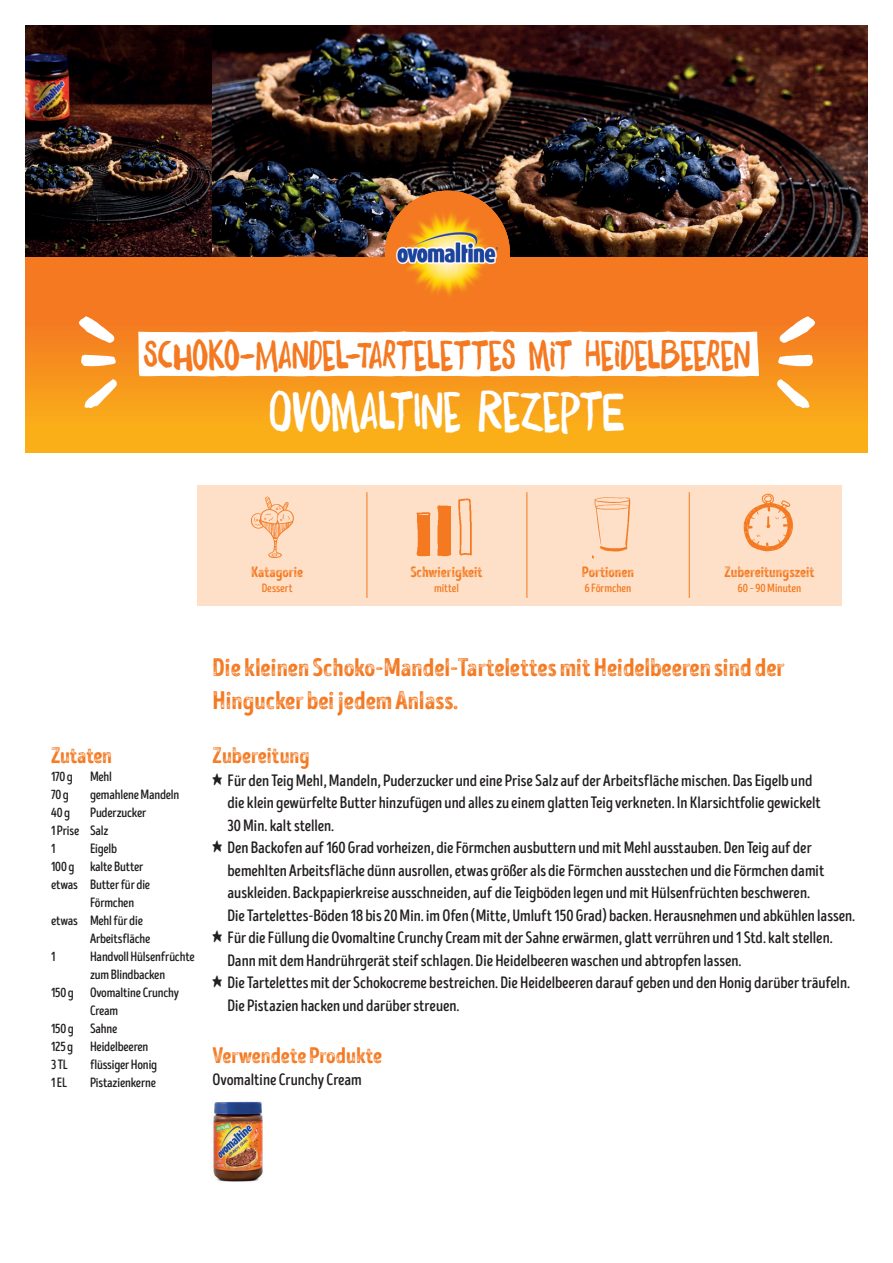
<style>
.page{position:relative;width:893px;height:1263px;background:#fff}
.page>*{position:absolute;margin:0;border:0;box-sizing:border-box;transform-origin:0 0}
.t1{font:48px "Daft Brush";color:#fff}
.t2{font:36px "Daft Brush";color:#f47921}
.t3{font:25.5px/33px "Intro Head H G Base";letter-spacing:-.01em;color:#f47921}
.t4{font:22.5px "Intro Head H G Base";letter-spacing:-.01em;color:#f47921}
.t5{font:16.5px/22.5px "Intro Head B Base";letter-spacing:-.005em;color:#231f20}
.t6{font:15px "Intro Head H G Base";color:#f47921}
.t7{font:13.5px/18px "Intro Head B Base";letter-spacing:-.015em;color:#231f20}
.t8{font:12px "Intro Head B Base";letter-spacing:-.005em;color:#f47921}
</style>
<div class="page">
<img style="left:26px;top:26px;width:187px;height:231px">
<img style="left:213px;top:26px;width:654px;height:231px">
<div style="left:198px;top:485px;width:644px;height:120px;background:#fde0c7"></div>
<img style="left:743px;top:493px;width:50px;height:59px">
<img style="left:593px;top:497px;width:38px;height:61px">
<hr style="left:689px;top:492px;width:1px;height:106px;background:#f47921">
<hr style="left:526px;top:492px;width:1px;height:106px;background:#f47921">
<hr style="left:367px;top:492px;width:1px;height:106px;background:#f47921">
<img style="left:364px;top:172px;width:168px;height:85px">
<div style="left:26px;top:257px;width:841px;height:196px;background:linear-gradient(to bottom,#f26b23,#fab119)"></div>
<svg style="left:385px;top:191px;width:125px;height:125px;background:#e18e3d"></svg>
<svg style="left:138px;top:332px;width:621px;height:44px"></svg>
<img style="left:251px;top:496px;width:43px;height:62px">
<img style="left:416px;top:498px;width:56px;height:59px">
<img style="left:213px;top:1101px;width:50px;height:81px">
<svg style="left:79px;top:315px;width:38px;height:93px;background:#f68d1e"></svg>
<svg style="left:777px;top:315px;width:38px;height:93px;background:#f68d1e"></svg>
<h2 class="t2" style="left:144px;top:330px;width:608px">SCHOKO-MANDEL-TARTELETTES MIT HEIDELBEEREN</h2>
<h1 class="t1" style="left:269px;top:378px;width:357px">OVOMALTINE REZEPTE</h1>
<p class="t6" style="left:251px;top:563px;width:54px">Katagorie</p>
<p class="t8" style="left:262px;top:581px;width:33px">Dessert</p>
<p class="t6" style="left:410px;top:563px;width:74px">Schwierigkeit</p>
<p class="t8" style="left:434px;top:581px;width:26px">mittel</p>
<p class="t6" style="left:582px;top:563px;width:54px">Portionen</p>
<p class="t8" style="left:585px;top:581px;width:48px">6 Förmchen</p>
<p class="t6" style="left:725px;top:563px;width:92px">Zubereitungszeit</p>
<p class="t8" style="left:738px;top:581px;width:65px">60 – 90 Minuten</p>
<h3 class="t4" style="left:51px;top:742px;width:63px">Zutaten</h3>
<p class="t7" style="left:51px;top:768px;width:23px">170 g</p>
<p class="t7" style="left:90px;top:768px;width:24px">Mehl</p>
<p class="t7" style="left:51px;top:786px;width:19px">70 g</p>
<p class="t7" style="left:90px;top:786px;width:91px">gemahlene Mandeln</p>
<p class="t7" style="left:51px;top:804px;width:20px">40 g</p>
<p class="t7" style="left:51px;top:804px;width:97px;text-indent:39px">Puderzucker<br>1 Prise Salz<br>1</p>
<p class="t7" style="left:90px;top:840px;width:29px">Eigelb</p>
<p class="t7" style="left:51px;top:858px;width:94px">100 g kalte Butter</p>
<p class="t7" style="left:51px;top:876px;width:101px">etwas Butter für die</p>
<p class="t7" style="left:90px;top:894px;width:46px">Förmchen</p>
<p class="t7" style="left:51px;top:912px;width:94px">etwas Mehl für die</p>
<p class="t7" style="left:90px;top:930px;width:62px">Arbeitsfläche</p>
<p class="t7" style="left:51px;top:948px;width:6px">1</p>
<p class="t7" style="left:90px;top:948px;width:106px">Handvoll Hülsenfrüchte</p>
<p class="t7" style="left:90px;top:966px;width:77px">zum Blindbacken</p>
<p class="t7" style="left:51px;top:984px;width:130px">150 g Ovomaltine Crunchy</p>
<p class="t7" style="left:90px;top:1002px;width:30px">Cream</p>
<p class="t7" style="left:51px;top:1020px;width:68px">150 g Sahne</p>
<p class="t7" style="left:51px;top:1038px;width:99px">125 g Heidelbeeren</p>
<p class="t7" style="left:51px;top:1056px;width:18px">3 TL</p>
<p class="t7" style="left:90px;top:1056px;width:69px">flüssiger Honig</p>
<p class="t7" style="left:51px;top:1074px;width:18px">1 EL</p>
<p class="t7" style="left:90px;top:1074px;width:68px">Pistazienkerne</p>
<h3 class="t3" style="left:213px;top:651px;width:574px">Die kleinen Schoko-Mandel-Tartelettes mit Heidelbeeren sind der<br>Hingucker bei jedem Anlass.</h3>
<h3 class="t4" style="left:213px;top:742px;width:99px">Zubereitung</h3>
<p class="t5" style="left:227px;top:769px;width:629px">Für den Teig Mehl, Mandeln, Puderzucker und eine Prise Salz auf der Arbeitsfläche mischen. Das Eigelb und<br>die klein gewürfelte Butter hinzufügen und alles zu einem glatten Teig verkneten. In Klarsichtfolie gewickelt<br>30 Min. kalt stellen.<br>Den Backofen auf 160 Grad vorheizen, die Förmchen ausbuttern und mit Mehl ausstauben. Den Teig auf der bemehlten Arbeitsfläche dünn ausrollen, etwas größer als die Förmchen ausstechen und die Förmchen damit auskleiden. Backpapierkreise ausschneiden, auf die Teigböden legen und mit Hülsenfrüchten beschweren.<br>Die Tartelettes-Böden 18 bis 20 Min. im Ofen (Mitte, Umluft 150 Grad) backen. Herausnehmen und abkühlen lassen.<br>Für die Füllung die Ovomaltine Crunchy Cream mit der Sahne erwärmen, glatt verrühren und 1 Std. kalt stellen.<br>Dann mit dem Handrührgerät steif schlagen. Die Heidelbeeren waschen und abtropfen lassen.<br>Die Tartelettes mit der Schokocreme bestreichen. Die Heidelbeeren darauf geben und den Honig darüber träufeln.<br>Die Pistazien hacken und darüber streuen.</p>
<h3 class="t4" style="left:213px;top:1041px;width:171px">Verwendete Produkte</h3>
<p class="t5" style="left:213px;top:1068px;width:151px">Ovomaltine Crunchy Cream</p>
</div>
